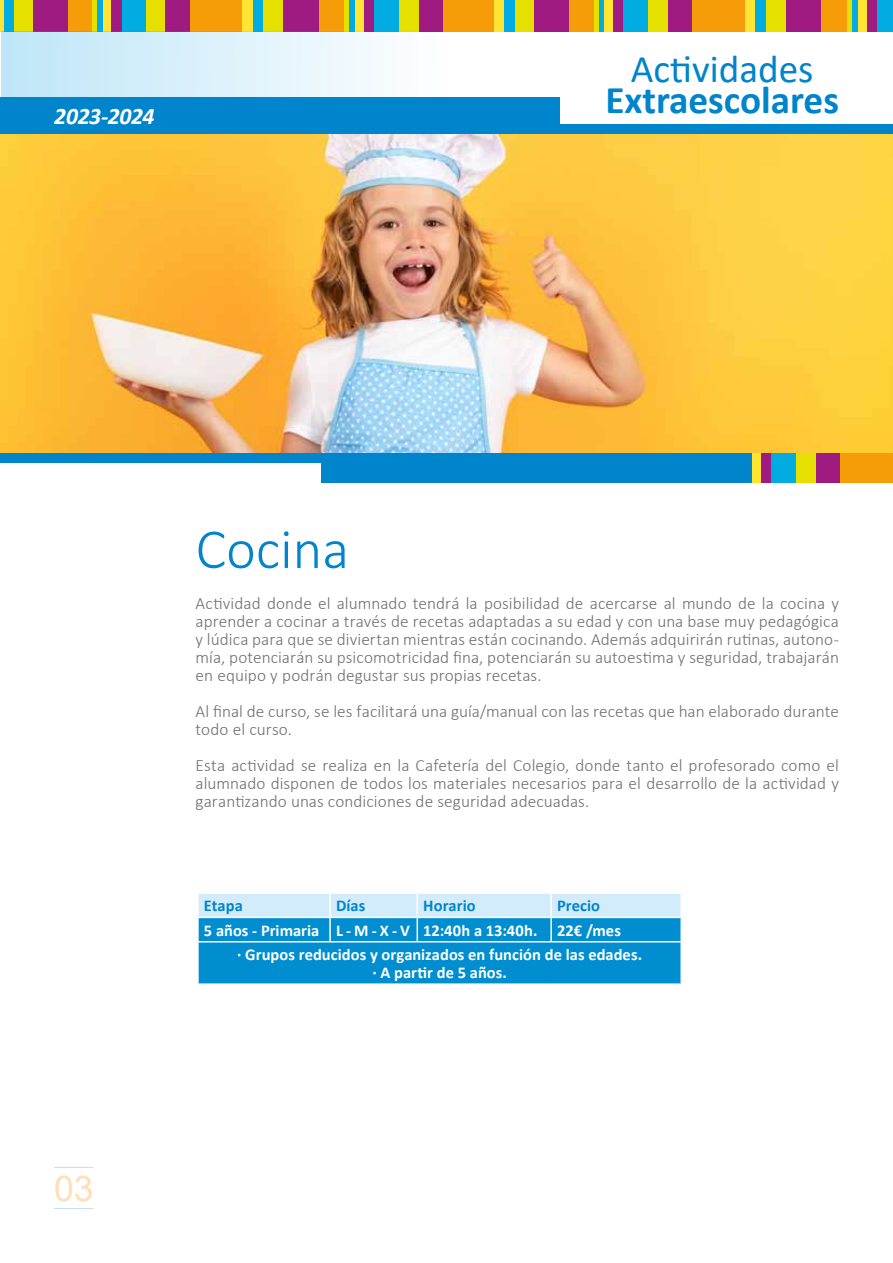
<style>
.page{position:relative;width:893px;height:1263px;background:#fff}
.page>*{position:absolute;margin:0;border:0;box-sizing:border-box;transform-origin:0 0}
.t1{font:300 57px "Calibri";color:#0084cb}
.t2{font:700 39.3px "Calibri";color:#0084cb}
.t3{font:39.3px "Calibri";color:#0084cb}
.t4{font:35.55px "Arial";color:#fedfb7}
.t5{font:italic 700 23.7px "Calibri";letter-spacing:-.015em;color:#fff}
.t6{font:300 17.25px/18px "Calibri";letter-spacing:.005em;color:#706f6f;text-align:justify}
.t7{font:700 16.5px/24.3px "Calibri";color:#fff}
.t8{font:700 16.5px "Calibri";color:#0084cb}
</style>
<div class="page">
<div style="left:821px;top:0;width:26px;height:31px;background:#f59c08"></div>
<div style="left:691px;top:0;width:54px;height:31px;background:#f59c08"></div>
<div style="left:745px;top:0;width:10px;height:31px;background:#ffe532"></div>
<div style="left:857px;top:0;width:10px;height:31px;background:#ffe532"></div>
<div style="left:785px;top:0;width:36px;height:31px;background:#a01b81"></div>
<div style="left:667px;top:0;width:24px;height:31px;background:#a01b81"></div>
<div style="left:867px;top:0;width:11px;height:31px;background:#a01b81"></div>
<div style="left:755px;top:0;width:10px;height:31px;background:#00ace1"></div>
<div style="left:878px;top:0;width:15px;height:31px;background:#00ace1"></div>
<div style="left:852px;top:0;width:5px;height:31px;background:#00ace1"></div>
<div style="left:847px;top:0;width:5px;height:31px;background:#e6e000"></div>
<div style="left:766px;top:0;width:19px;height:31px;background:#e6e000"></div>
<div style="left:568px;top:0;width:26px;height:31px;background:#f59c08"></div>
<div style="left:443px;top:0;width:51px;height:31px;background:#f59c08"></div>
<div style="left:494px;top:0;width:11px;height:31px;background:#ffe532"></div>
<div style="left:604px;top:0;width:9px;height:31px;background:#ffe532"></div>
<div style="left:534px;top:0;width:34px;height:31px;background:#a01b81"></div>
<div style="left:419px;top:0;width:24px;height:31px;background:#a01b81"></div>
<div style="left:613px;top:0;width:10px;height:31px;background:#a01b81"></div>
<div style="left:505px;top:0;width:10px;height:31px;background:#00ace1"></div>
<div style="left:623px;top:0;width:25px;height:31px;background:#00ace1"></div>
<div style="left:598px;top:0;width:6px;height:31px;background:#00ace1"></div>
<hr style="left:594px;top:0;width:4px;height:31px;background:#e6e000">
<div style="left:515px;top:0;width:19px;height:31px;background:#e6e000"></div>
<div style="left:648px;top:0;width:19px;height:31px;background:#e6e000"></div>
<div style="left:67px;top:0;width:25px;height:31px;background:#f59c08"></div>
<hr style="left:0;top:0;width:4px;height:31px;background:#ffe532">
<div style="left:102px;top:0;width:10px;height:31px;background:#ffe532"></div>
<div style="left:33px;top:0;width:34px;height:31px;background:#a01b81"></div>
<div style="left:112px;top:0;width:10px;height:31px;background:#a01b81"></div>
<div style="left:4px;top:0;width:10px;height:31px;background:#00ace1"></div>
<div style="left:122px;top:0;width:24px;height:31px;background:#00ace1"></div>
<div style="left:97px;top:0;width:5px;height:31px;background:#00ace1"></div>
<div style="left:92px;top:0;width:5px;height:31px;background:#e6e000"></div>
<div style="left:14px;top:0;width:19px;height:31px;background:#e6e000"></div>
<div style="left:146px;top:0;width:19px;height:31px;background:#e6e000"></div>
<div style="left:318px;top:0;width:26px;height:31px;background:#f59c08"></div>
<div style="left:189px;top:0;width:53px;height:31px;background:#f59c08"></div>
<div style="left:242px;top:0;width:11px;height:31px;background:#ffe532"></div>
<div style="left:354px;top:0;width:10px;height:31px;background:#ffe532"></div>
<div style="left:283px;top:0;width:35px;height:31px;background:#a01b81"></div>
<div style="left:165px;top:0;width:24px;height:31px;background:#a01b81"></div>
<div style="left:364px;top:0;width:11px;height:31px;background:#a01b81"></div>
<div style="left:253px;top:0;width:11px;height:31px;background:#00ace1"></div>
<div style="left:375px;top:0;width:25px;height:31px;background:#00ace1"></div>
<div style="left:349px;top:0;width:5px;height:31px;background:#00ace1"></div>
<div style="left:344px;top:0;width:5px;height:31px;background:#e6e000"></div>
<div style="left:264px;top:0;width:19px;height:31px;background:#e6e000"></div>
<div style="left:399px;top:0;width:20px;height:31px;background:#e6e000"></div>
<hr style="left:54px;top:1167px;width:40px;height:1px;background:#c6ddf4">
<hr style="left:54px;top:1208px;width:40px;height:1px;background:#c6ddf4">
<svg style="left:1px;top:31px;width:892px;height:66px"></svg>
<img style="left:0;top:134px;width:893px;height:319px">
<div style="left:0;top:124px;width:893px;height:10px;background:#0084cb"></div>
<div style="left:0;top:97px;width:560px;height:31px;background:#0084cb"></div>
<div style="left:0;top:453px;width:893px;height:10px;background:#0084cb"></div>
<div style="left:322px;top:458px;width:571px;height:25px;background:#0084cb"></div>
<div style="left:840px;top:453px;width:53px;height:30px;background:#f59c08"></div>
<div style="left:816px;top:453px;width:24px;height:30px;background:#a01b81"></div>
<div style="left:796px;top:453px;width:20px;height:30px;background:#e6e000"></div>
<div style="left:752px;top:453px;width:9px;height:30px;background:#ffe532"></div>
<div style="left:761px;top:453px;width:11px;height:30px;background:#a01b81"></div>
<div style="left:772px;top:453px;width:24px;height:30px;background:#00ace1"></div>
<svg style="left:198px;top:893px;width:483px;height:90px;background:#3ca9dd"></svg>
<hr style="left:197px;top:917px;width:133px;height:1px;background:#fff">
<hr style="left:197px;top:918px;width:2px;height:23px;background:#fff">
<hr style="left:330px;top:917px;width:87px;height:1px;background:#fff">
<hr style="left:417px;top:917px;width:134px;height:1px;background:#fff">
<hr style="left:551px;top:917px;width:131px;height:1px;background:#fff">
<hr style="left:680px;top:918px;width:2px;height:23px;background:#fff">
<hr style="left:197px;top:941px;width:133px;height:1px;background:#fff">
<hr style="left:197px;top:942px;width:2px;height:41px;background:#fff">
<hr style="left:330px;top:941px;width:87px;height:1px;background:#fff">
<hr style="left:417px;top:941px;width:134px;height:1px;background:#fff">
<hr style="left:551px;top:941px;width:131px;height:1px;background:#fff">
<hr style="left:680px;top:942px;width:2px;height:41px;background:#fff">
<h3 class="t5" style="left:54px;top:105px;width:102px">2023-2024</h3>
<h2 class="t3" style="left:631px;top:41px;width:184px">Actividades</h2>
<h2 class="t2" style="left:605px;top:80px;width:235px">Extraescolares</h2>
<h3 class="t4" style="left:54px;top:1168px;width:41px">03</h3>
<h1 class="t1" style="left:196px;top:515px;width:155px">Cocina</h1>
<p class="t6" style="left:196px;top:594px;width:645px">Actividad donde el alumnado tendrá la posibilidad de acercarse al mundo de la cocina y aprender a cocinar a través de recetas adaptadas a su edad y con una base muy pedagógica y lúdica para que se diviertan mientras están cocinando. Además adquirirán rutinas, autono&shy;mía, potenciarán su psicomotricidad fina, potenciarán su autoestima y seguridad, trabajarán en equipo y podrán degustar sus propias recetas.</p>
<p class="t6" style="left:196px;top:702px;width:645px">Al final de curso, se les facilitará una guía/manual con las recetas que han elaborado durante todo el curso.</p>
<p class="t6" style="left:196px;top:756px;width:645px">Esta actividad se realiza en la Cafetería del Colegio, donde tanto el profesorado como el alumnado disponen de todos los materiales necesarios para el desarrollo de la actividad y garantizando unas condiciones de seguridad adecuadas.</p>
<p class="t8" style="left:204px;top:898px;width:40px">Etapa</p>
<p class="t8" style="left:336px;top:898px;width:31px">Días</p>
<p class="t8" style="left:423px;top:898px;width:54px">Horario</p>
<p class="t8" style="left:557px;top:898px;width:44px">Precio</p>
<p class="t7" style="left:237px;top:918px;width:406px;text-indent:-33px">5 años - Primaria L - M - X - V 12:40h a 13:40h. 22€ /mes<br>· Grupos reducidos y organizados en función de las edades.</p>
<p class="t7" style="left:372px;top:960px;width:136px">· A partir de 5 años.</p>
</div>
